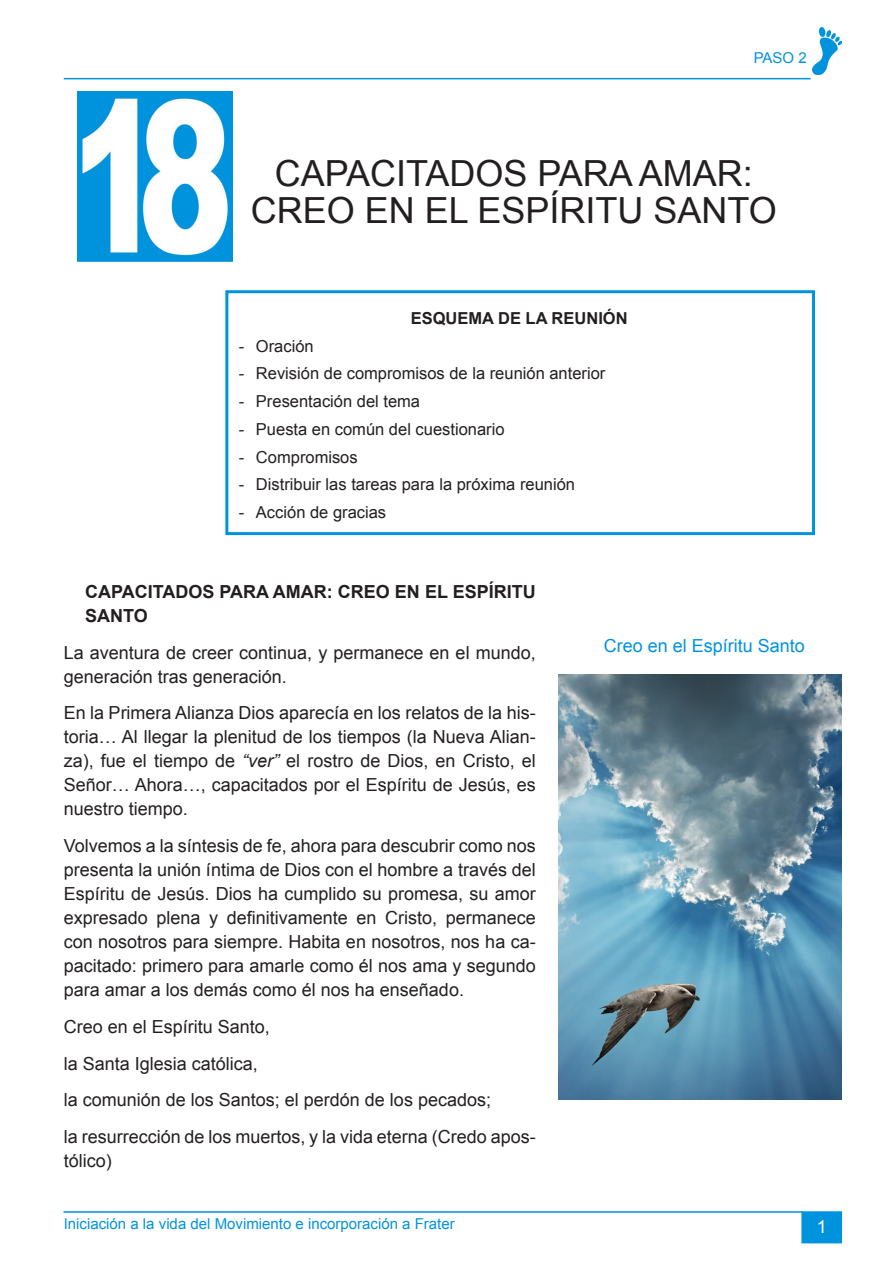
<style>
.page{position:relative;width:893px;height:1263px;background:#fff}
.page>*{position:absolute;margin:0;border:0;box-sizing:border-box;transform-origin:0 0}
.Texto{font:36px "Arial";color:#231f20}
.Texto-2{font:18px/24px "Arial";color:#231f20}
.Titulo01{font:700 18px "Arial";color:#231f20}
.Texto-3{font:18px "Arial";color:#0093dd}
.t1{font:18px "Arial";color:#fff}
.Resumen{font:16.5px "Arial";color:#231f20}
.Titulo_Resumen{font:700 16.5px "Arial";color:#231f20}
.t2{font:15px "Arial";color:#0093dd}
.s1{font-style:italic}
</style>
<div class="page">
<hr style="left:64px;top:1211px;width:738px;height:2px;background:#0093dd">
<div style="left:802px;top:1212px;width:39px;height:30px;background:#0093dd"></div>
<div style="left:801px;top:1211px;width:41px;height:32px;border:2px solid #0093dd"></div>
<hr style="left:64px;top:78px;width:747px;height:1px;background:#0093dd">
<div style="left:225px;top:290px;width:590px;height:245px;border:3px solid #0093dd"></div>
<img style="left:812px;top:28px;width:30px;height:46px">
<img style="left:77px;top:91px;width:155px;height:170px">
<img style="left:558px;top:674px;width:283px;height:425px">
<p class="t2" style="left:754px;top:48px;width:55px">PASO 2</p>
<p class="Texto" style="left:275px;top:150px;width:480px">CAPACITADOS PARA AMAR:</p>
<p class="Texto" style="left:251px;top:187px;width:528px">CREO EN EL ESPÍRITU SANTO</p>
<p class="Titulo_Resumen" style="left:411px;top:307px;width:218px">ESQUEMA DE LA REUNIÓN</p>
<p class="Resumen" style="left:239px;top:335px;width:76px">- Oración</p>
<p class="Resumen" style="left:239px;top:363px;width:368px">- Revisión de compromisos de la reunión anterior</p>
<p class="Resumen" style="left:239px;top:390px;width:183px">- Presentación del tema</p>
<p class="Resumen" style="left:239px;top:418px;width:267px">- Puesta en común del cuestionario</p>
<p class="Resumen" style="left:239px;top:446px;width:120px">- Compromisos</p>
<p class="Resumen" style="left:239px;top:474px;width:338px">- Distribuir las tareas para la próxima reunión</p>
<p class="Resumen" style="left:239px;top:501px;width:149px">- Acción de gracias</p>
<p class="Titulo01" style="left:85px;top:580px;width:203px">CAPACITADOS PARA AMA</p>
<p class="Titulo01" style="left:314px;top:580px;width:221px">R: CREO EN EL ESPÍRITU</p>
<p class="Titulo01" style="left:85px;top:604px;width:13px">SAN</p>
<p class="Titulo01" style="left:123px;top:604px;width:26px">TO</p>
<p class="Texto-2" style="left:64px;top:640px;width:473px">La aventura de creer continua, y permanece en el mundo, generación tras generación.</p>
<p class="Texto-2" style="left:64px;top:701px;width:473px;text-align:justify">En la Primera Alianza Dios aparecía en los relatos de la his&shy;toria… Al llegar la plenitud de los tiempos (la Nueva Alian&shy;za), fue el tiempo de <span class="s1">“ver”</span> el rostro de Dios, en Cristo, el Señor… Ahora…, capacitados por el Espíritu de Jesús, es nuestro tiempo.</p>
<p class="Texto-2" style="left:64px;top:834px;width:473px;text-align:justify">Volvemos a la síntesis de fe, ahora para descubrir como nos presenta la unión íntima de Dios con el hombre a través del Espíritu de Jesús. Dios ha cumplido su promesa, su amor expresado plena y definitivamente en Cristo, permanece con nosotros para siempre. Habita en nosotros, nos ha ca&shy;pacitado: primero para amarle como él nos ama y segundo para amar a los demás como él nos ha enseñado.</p>
<p class="Texto-2" style="left:64px;top:1015px;width:208px">Creo en el Espíritu Santo,</p>
<p class="Texto-2" style="left:64px;top:1051px;width:196px">la Santa Iglesia católica,</p>
<p class="Texto-2" style="left:64px;top:1088px;width:429px">la comunión de los Santos; el perdón de los pecados;</p>
<p class="Texto-2" style="left:64px;top:1125px;width:473px">la resurrección de los muertos, y la vida eterna (Credo apos&shy;tólico)</p>
<p class="Texto-3" style="left:604px;top:634px;width:203px">Creo en el Espíritu Santo</p>
<p class="t2" style="left:64px;top:1214px;width:392px">Iniciación a la vida del Movimiento e incorporación a Frater</p>
<p class="t1" style="left:817px;top:1215px;width:12px">1</p>
</div>
